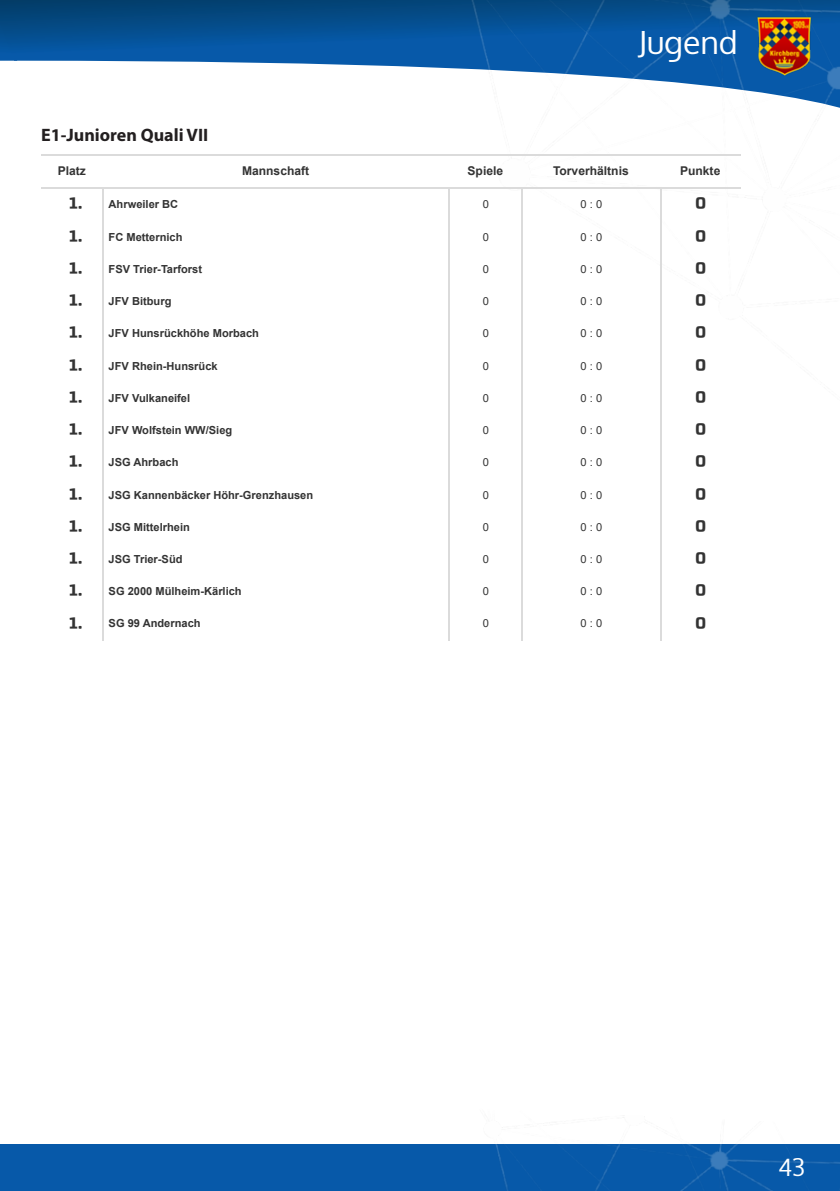
<style>
.page{position:relative;width:840px;height:1191px;background:#fff}
.page>*{position:absolute;margin:0;border:0;box-sizing:border-box;transform-origin:0 0}
.t1{font:32px "Oxygen";color:#fff}
.t2{font:24px "Oxygen";color:#fff}
.t3{font:700 18px "Myriad Pro";color:#231f20}
.t4{font:16.2px "portal font";color:#333}
.t5{font:700 12px "Arial";color:#333}
.t6{font:700 11px "Arial";color:#333}
.t7{font:11px "Arial";color:#333}
.s1{font-family:"portal font";font-weight:400;font-size:16.2px}
</style>
<div class="page">
<svg style="left:0;top:0;width:394px;height:66px"></svg>
<img style="left:394px;top:0;width:445px;height:571px">
<img style="left:751px;top:14px;width:62px;height:62px">
<div style="left:0;top:1144px;width:839px;height:47px;background:#0759a9"></div>
<img style="left:495px;top:1117px;width:344px;height:74px">
<hr style="left:41px;top:154px;width:699px;height:1px;background:#dbdbdb">
<hr style="left:41px;top:187px;width:61px;height:1px;background:#dbdbdb">
<hr style="left:102px;top:187px;width:346px;height:1px;background:#dbdbdb">
<hr style="left:448px;top:187px;width:73px;height:1px;background:#dbdbdb">
<hr style="left:521px;top:187px;width:138px;height:1px;background:#dbdbdb">
<hr style="left:659px;top:187px;width:81px;height:1px;background:#dbdbdb">
<hr style="left:102px;top:188px;width:2px;height:32px;background:#dbdbdb">
<hr style="left:448px;top:188px;width:1px;height:32px;background:#dbdbdb">
<hr style="left:521px;top:188px;width:1px;height:32px;background:#dbdbdb">
<hr style="left:659px;top:188px;width:1px;height:32px;background:#dbdbdb">
<hr style="left:102px;top:220px;width:2px;height:33px;background:#dbdbdb">
<hr style="left:448px;top:220px;width:1px;height:33px;background:#dbdbdb">
<hr style="left:521px;top:220px;width:1px;height:33px;background:#dbdbdb">
<hr style="left:659px;top:220px;width:1px;height:33px;background:#dbdbdb">
<hr style="left:102px;top:253px;width:2px;height:32px;background:#dbdbdb">
<hr style="left:448px;top:253px;width:1px;height:32px;background:#dbdbdb">
<hr style="left:521px;top:253px;width:1px;height:32px;background:#dbdbdb">
<hr style="left:659px;top:253px;width:1px;height:32px;background:#dbdbdb">
<hr style="left:102px;top:285px;width:2px;height:32px;background:#dbdbdb">
<hr style="left:448px;top:285px;width:1px;height:32px;background:#dbdbdb">
<hr style="left:521px;top:285px;width:1px;height:32px;background:#dbdbdb">
<hr style="left:659px;top:285px;width:1px;height:32px;background:#dbdbdb">
<hr style="left:102px;top:317px;width:2px;height:32px;background:#dbdbdb">
<hr style="left:448px;top:317px;width:1px;height:32px;background:#dbdbdb">
<hr style="left:521px;top:317px;width:1px;height:32px;background:#dbdbdb">
<hr style="left:659px;top:317px;width:1px;height:32px;background:#dbdbdb">
<hr style="left:102px;top:349px;width:2px;height:33px;background:#dbdbdb">
<hr style="left:448px;top:349px;width:1px;height:33px;background:#dbdbdb">
<hr style="left:521px;top:349px;width:1px;height:33px;background:#dbdbdb">
<hr style="left:659px;top:349px;width:1px;height:33px;background:#dbdbdb">
<hr style="left:102px;top:382px;width:2px;height:32px;background:#dbdbdb">
<hr style="left:448px;top:382px;width:1px;height:32px;background:#dbdbdb">
<hr style="left:521px;top:382px;width:1px;height:32px;background:#dbdbdb">
<hr style="left:659px;top:382px;width:1px;height:32px;background:#dbdbdb">
<hr style="left:102px;top:414px;width:2px;height:32px;background:#dbdbdb">
<hr style="left:448px;top:414px;width:1px;height:32px;background:#dbdbdb">
<hr style="left:521px;top:414px;width:1px;height:32px;background:#dbdbdb">
<hr style="left:659px;top:414px;width:1px;height:32px;background:#dbdbdb">
<hr style="left:102px;top:446px;width:2px;height:32px;background:#dbdbdb">
<hr style="left:448px;top:446px;width:1px;height:32px;background:#dbdbdb">
<hr style="left:521px;top:446px;width:1px;height:32px;background:#dbdbdb">
<hr style="left:659px;top:446px;width:1px;height:32px;background:#dbdbdb">
<hr style="left:102px;top:478px;width:2px;height:32px;background:#dbdbdb">
<hr style="left:448px;top:478px;width:1px;height:32px;background:#dbdbdb">
<hr style="left:521px;top:478px;width:1px;height:32px;background:#dbdbdb">
<hr style="left:659px;top:478px;width:1px;height:32px;background:#dbdbdb">
<hr style="left:102px;top:510px;width:2px;height:33px;background:#dbdbdb">
<hr style="left:448px;top:510px;width:1px;height:33px;background:#dbdbdb">
<hr style="left:521px;top:510px;width:1px;height:33px;background:#dbdbdb">
<hr style="left:659px;top:510px;width:1px;height:33px;background:#dbdbdb">
<hr style="left:102px;top:543px;width:2px;height:32px;background:#dbdbdb">
<hr style="left:448px;top:543px;width:1px;height:32px;background:#dbdbdb">
<hr style="left:521px;top:543px;width:1px;height:32px;background:#dbdbdb">
<hr style="left:659px;top:543px;width:1px;height:32px;background:#dbdbdb">
<hr style="left:102px;top:575px;width:2px;height:32px;background:#dbdbdb">
<hr style="left:448px;top:575px;width:1px;height:32px;background:#dbdbdb">
<hr style="left:521px;top:575px;width:1px;height:32px;background:#dbdbdb">
<hr style="left:659px;top:575px;width:1px;height:32px;background:#dbdbdb">
<hr style="left:102px;top:607px;width:2px;height:32px;background:#dbdbdb">
<hr style="left:448px;top:607px;width:1px;height:32px;background:#dbdbdb">
<hr style="left:521px;top:607px;width:1px;height:32px;background:#dbdbdb">
<hr style="left:659px;top:607px;width:1px;height:32px;background:#dbdbdb">
<h3 class="t3" style="left:41px;top:123px;width:168px">E1-Junioren Quali VII</h3>
<h1 class="t1" style="left:638px;top:21px;width:101px">Jugend</h1>
<p class="t5" style="left:58px;top:162px;width:30px">Platz</p>
<p class="t5" style="left:242px;top:162px;width:69px">Mannschaft</p>
<p class="t5" style="left:467px;top:162px;width:37px">Spiele</p>
<p class="t5" style="left:552px;top:162px;width:77px">Torverhältnis</p>
<p class="t5" style="left:679px;top:162px;width:42px">Punkte</p>
<p class="t6" style="left:69px;top:197px;width:110px"><span class="s1">1.</span> Ahrweiler BC</p>
<p class="t7" style="left:482px;top:197px;width:8px">0</p>
<p class="t7" style="left:580px;top:197px;width:23px">0 : 0</p>
<h3 class="t4" style="left:694px;top:194px;width:13px">0</h3>
<p class="t6" style="left:69px;top:229px;width:115px"><span class="s1">1.</span> FC Metternich</p>
<p class="t7" style="left:482px;top:229px;width:8px">0</p>
<p class="t7" style="left:580px;top:229px;width:23px">0 : 0</p>
<h3 class="t4" style="left:694px;top:226px;width:13px">0</h3>
<p class="t6" style="left:69px;top:261px;width:134px"><span class="s1">1.</span> FSV Trier-Tarforst</p>
<p class="t7" style="left:482px;top:261px;width:8px">0</p>
<p class="t7" style="left:580px;top:261px;width:23px">0 : 0</p>
<h3 class="t4" style="left:694px;top:259px;width:13px">0</h3>
<p class="t6" style="left:69px;top:293px;width:104px"><span class="s1">1.</span> JFV Bitburg</p>
<p class="t7" style="left:482px;top:294px;width:8px">0</p>
<p class="t7" style="left:580px;top:294px;width:23px">0 : 0</p>
<h3 class="t4" style="left:694px;top:291px;width:13px">0</h3>
<p class="t6" style="left:69px;top:326px;width:191px"><span class="s1">1.</span> JFV Hunsrückhöhe Morbach</p>
<p class="t7" style="left:482px;top:326px;width:8px">0</p>
<p class="t7" style="left:580px;top:326px;width:23px">0 : 0</p>
<h3 class="t4" style="left:694px;top:323px;width:13px">0</h3>
<p class="t6" style="left:69px;top:358px;width:150px"><span class="s1">1.</span> JFV Rhein-Hunsrück</p>
<p class="t7" style="left:482px;top:358px;width:8px">0</p>
<p class="t7" style="left:580px;top:358px;width:23px">0 : 0</p>
<h3 class="t4" style="left:694px;top:355px;width:13px">0</h3>
<p class="t6" style="left:69px;top:390px;width:122px"><span class="s1">1.</span> JFV Vulkaneifel</p>
<p class="t7" style="left:482px;top:390px;width:8px">0</p>
<p class="t7" style="left:580px;top:390px;width:23px">0 : 0</p>
<h3 class="t4" style="left:694px;top:388px;width:13px">0</h3>
<p class="t6" style="left:69px;top:422px;width:164px"><span class="s1">1.</span> JFV Wolfstein WW/Sieg</p>
<p class="t7" style="left:482px;top:422px;width:8px">0</p>
<p class="t7" style="left:580px;top:422px;width:23px">0 : 0</p>
<h3 class="t4" style="left:694px;top:420px;width:13px">0</h3>
<p class="t6" style="left:69px;top:455px;width:111px"><span class="s1">1.</span> JSG Ahrbach</p>
<p class="t7" style="left:482px;top:455px;width:8px">0</p>
<p class="t7" style="left:580px;top:455px;width:23px">0 : 0</p>
<h3 class="t4" style="left:694px;top:452px;width:13px">0</h3>
<p class="t6" style="left:69px;top:487px;width:245px"><span class="s1">1.</span> JSG Kannenbäcker Höhr-Grenzhausen</p>
<p class="t7" style="left:482px;top:487px;width:8px">0</p>
<p class="t7" style="left:580px;top:487px;width:23px">0 : 0</p>
<h3 class="t4" style="left:694px;top:484px;width:13px">0</h3>
<p class="t6" style="left:69px;top:519px;width:122px"><span class="s1">1.</span> JSG Mittelrhein</p>
<p class="t7" style="left:482px;top:519px;width:8px">0</p>
<p class="t7" style="left:580px;top:519px;width:23px">0 : 0</p>
<h3 class="t4" style="left:694px;top:516px;width:13px">0</h3>
<p class="t6" style="left:69px;top:551px;width:115px"><span class="s1">1.</span> JSG Trier-Süd</p>
<p class="t7" style="left:482px;top:551px;width:8px">0</p>
<p class="t7" style="left:580px;top:551px;width:23px">0 : 0</p>
<h3 class="t4" style="left:694px;top:549px;width:13px">0</h3>
<p class="t6" style="left:69px;top:583px;width:174px"><span class="s1">1.</span> SG 2000 Mülheim-Kärlich</p>
<p class="t7" style="left:482px;top:584px;width:8px">0</p>
<p class="t7" style="left:580px;top:584px;width:23px">0 : 0</p>
<h3 class="t4" style="left:694px;top:581px;width:13px">0</h3>
<p class="t6" style="left:69px;top:616px;width:133px"><span class="s1">1.</span> SG 99 Andernach</p>
<p class="t7" style="left:482px;top:616px;width:8px">0</p>
<p class="t7" style="left:580px;top:616px;width:23px">0 : 0</p>
<h3 class="t4" style="left:694px;top:613px;width:13px">0</h3>
<h2 class="t2" style="left:777px;top:1151px;width:29px">43</h2>
</div>
